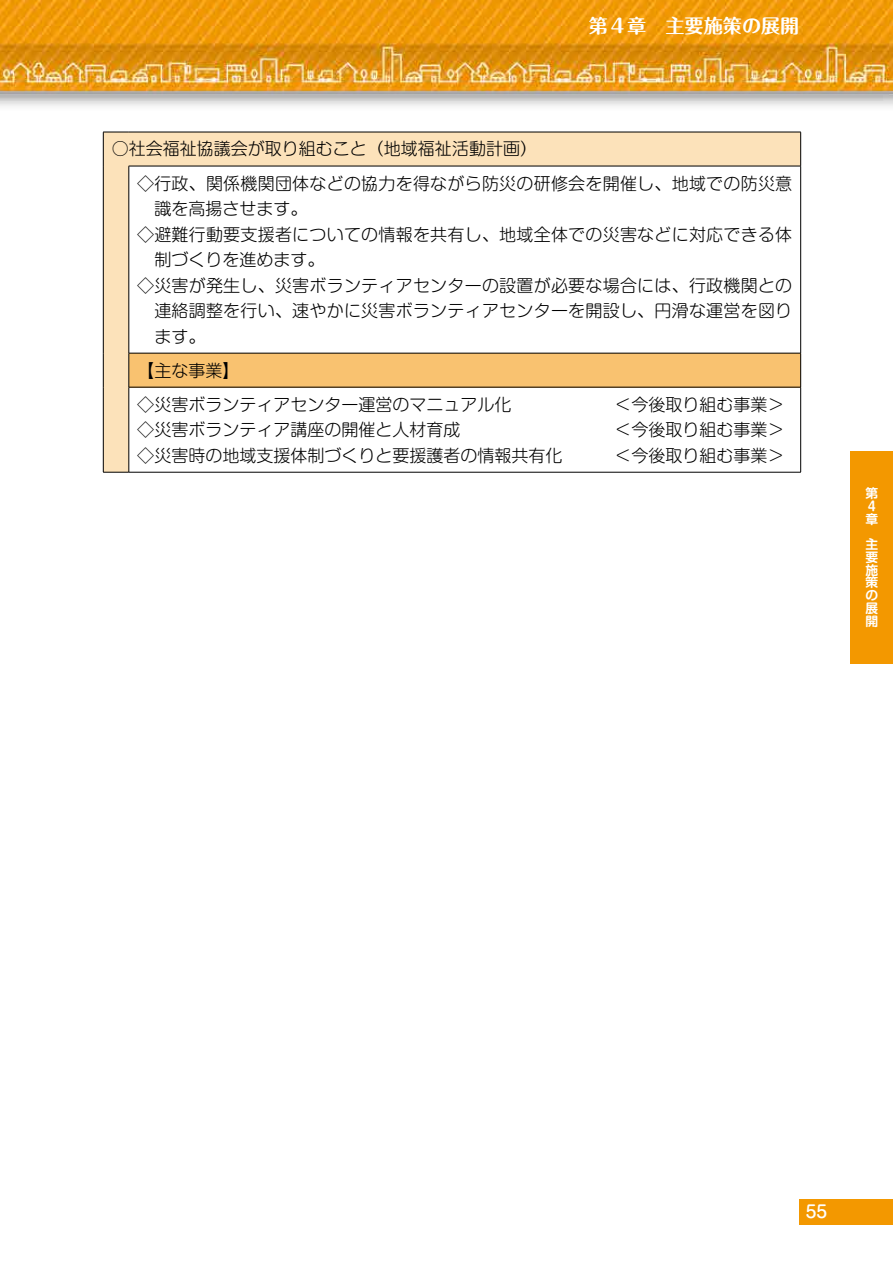
<style>
.page{position:relative;width:893px;height:1263px;background:#fff}
.page>*{position:absolute;margin:0;border:0;box-sizing:border-box;transform-origin:0 0}
.t1{font:700 19.2px "Maru Fo Pro";color:#fff}
.t2{font:300 16.95px/34px "Shin M Go Pr 6";letter-spacing:.015em;color:#000}
.t3{font:500 16.95px "Shin M Go Pr 6";color:#fff}
.t4{font:700 12.75px/12.8px "Shin M Go Pr 6 De";color:#fff}
</style>
<div class="page">
<img style="left:0;top:0;width:893px;height:106px">
<div style="left:799px;top:1199px;width:94px;height:26px;background:#f39800"></div>
<div style="left:850px;top:451px;width:43px;height:212px;background:#f39800"></div>
<svg style="left:104px;top:133px;width:696px;height:339px"></svg>
<div style="left:129px;top:353px;width:672px;height:34px;background:#f9c270"></div>
<svg style="left:104px;top:132px;width:25px;height:1px"></svg>
<hr style="left:103px;top:132px;width:1px;height:34px;background:#000">
<hr style="left:129px;top:132px;width:672px;height:1px;background:#000">
<hr style="left:800px;top:132px;width:1px;height:34px;background:#000">
<hr style="left:103px;top:166px;width:1px;height:187px;background:#000">
<hr style="left:129px;top:166px;width:672px;height:1px;background:#000">
<hr style="left:129px;top:166px;width:1px;height:187px;background:#000">
<hr style="left:800px;top:166px;width:1px;height:187px;background:#000">
<hr style="left:103px;top:353px;width:1px;height:34px;background:#000">
<hr style="left:129px;top:353px;width:672px;height:1px;background:#000">
<hr style="left:129px;top:353px;width:1px;height:34px;background:#000">
<hr style="left:800px;top:353px;width:1px;height:34px;background:#000">
<hr style="left:103px;top:387px;width:1px;height:85px;background:#000">
<hr style="left:129px;top:387px;width:672px;height:1px;background:#000">
<hr style="left:129px;top:387px;width:1px;height:85px;background:#000">
<hr style="left:800px;top:387px;width:1px;height:85px;background:#000">
<svg style="left:103px;top:472px;width:26px;height:1px"></svg>
<hr style="left:129px;top:472px;width:672px;height:1px;background:#000">
<p class="t1" style="left:589px;top:10px;width:212px">第４章　主要施策の展開</p>
<p class="t2" style="left:137px;top:131px;width:656px;text-indent:-26px">○社会福祉協議会が取り組むこと（地域福祉活動計画）<br>◇行政、関係機関団体などの協力を得ながら防災の研修会を開催し、地域での防災意</p>
<p class="t2" style="left:154px;top:191px;width:155px">識を高揚させます。</p>
<p class="t2" style="left:137px;top:216px;width:656px">◇避難行動要支援者についての情報を共有し、地域全体での災害などに対応できる体</p>
<p class="t2" style="left:154px;top:242px;width:172px">制づくりを進めます。</p>
<p class="t2" style="left:137px;top:267px;width:656px">◇災害が発生し、災害ボランティアセンターの設置が必要な場合には、行政機関との</p>
<p class="t2" style="left:154px;top:293px;width:639px">連絡調整を行い、速やかに災害ボランティアセンターを開設し、円滑な運営を図り</p>
<p class="t2" style="left:154px;top:318px;width:53px">ます。</p>
<p class="t2" style="left:137px;top:352px;width:376px">【主な事業】<br>◇災害ボランティアセンター運営のマニュアル化</p>
<p class="t2" style="left:614px;top:386px;width:172px">＜今後取り組む事業＞</p>
<p class="t2" style="left:137px;top:412px;width:325px">◇災害ボランティア講座の開催と人材育成</p>
<p class="t2" style="left:614px;top:412px;width:172px">＜今後取り組む事業＞</p>
<p class="t2" style="left:137px;top:437px;width:427px">◇災害時の地域支援体制づくりと要援護者の情報共有化</p>
<p class="t2" style="left:614px;top:437px;width:172px">＜今後取り組む事業＞</p>
<p class="t4" style="left:865px;top:486px;width:14px">第<br>４章</p>
<p class="t4" style="left:865px;top:537px;width:14px;text-align:justify">主要施策の展開</p>
<p class="t3" style="left:806px;top:1198px;width:23px">55</p>
</div>
